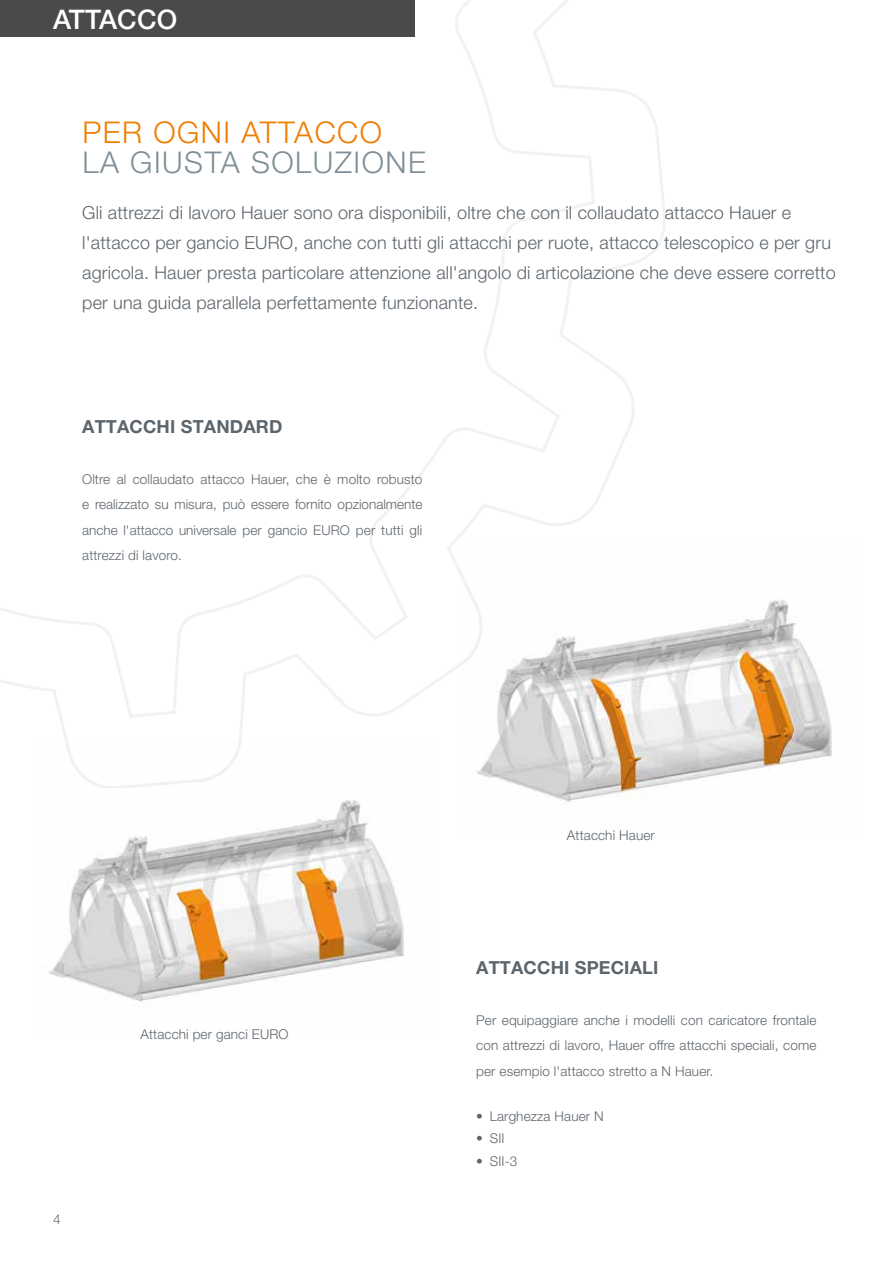
<style>
.page{position:relative;width:893px;height:1263px;background:#fff}
.page>*{position:absolute;margin:0;border:0;box-sizing:border-box;transform-origin:0 0}
.t1{font:300 30px "Helvetica Neue LT Pro";letter-spacing:.05em;color:#808f97}
.t2{font:300 30px "Helvetica Neue LT Pro";letter-spacing:.05em;color:#ef7d00}
.t3{font:500 27px "Helvetica Neue LT Pro";letter-spacing:.01em;color:#fff}
.t4{font:300 18px/30px "Helvetica Neue LT Pro";letter-spacing:.01em;color:#5d656c}
.t5{font:700 18px "Helvetica Neue LT Pro";letter-spacing:.01em;color:#5d656c}
.t6{font:300 13.5px/25.5px "Helvetica Neue LT Pro";letter-spacing:.01em;color:#5d656c;text-align:justify}
</style>
<div class="page">
<img style="left:528px;top:599px;width:304px;height:203px">
<img style="left:49px;top:799px;width:355px;height:203px">
<svg style="left:0;top:0;width:667px;height:788px"></svg>
<div style="left:0;top:0;width:415px;height:36px;background:#4a4a49"></div>
<h2 class="t3" style="left:53px;top:3px;width:126px">ATTACCO</h2>
<h1 class="t2" style="left:82px;top:114px;width:301px">PER OGNI ATTACCO</h1>
<h1 class="t1" style="left:82px;top:144px;width:345px">LA GIUSTA SOLUZIONE</h1>
<p class="t4" style="left:82px;top:197px;width:755px">Gli attrezzi di lavoro Hauer sono ora disponibili, oltre che con il collaudato attacco Hauer e l'attacco per gancio EURO, anche con tutti gli attacchi per ruote, attacco telescopico e per gru agricola. Hauer presta particolare attenzione all'angolo di articolazione che deve essere corretto per una guida parallela perfettamente funzionante.</p>
<h3 class="t5" style="left:82px;top:415px;width:202px">ATTACCHI STANDARD</h3>
<p class="t6" style="left:82px;top:466px;width:342px">Oltre al collaudato attacco Hauer, che è molto robusto e realizzato su misura, può essere fornito opzionalmente anche l'attacco universale per gancio EURO per tutti gli attrezzi di lavoro.</p>
<p class="t6" style="left:53px;top:1206px;width:9px">4</p>
<p class="t6" style="left:140px;top:1021px;width:150px">Attacchi per ganci EURO</p>
<p class="t6" style="left:567px;top:822px;width:89px">Attacchi Hauer</p>
<h3 class="t5" style="left:476px;top:956px;width:184px">ATTACCHI SPECIALI</h3>
<p class="t6" style="left:476px;top:1007px;width:342px">Per equipaggiare anche i modelli con caricatore frontale con attrezzi di lavoro, Hauer offre attacchi speciali, come per esempio l'attacco stretto a N Hauer.</p>
<p class="t6" style="left:476px;top:1103px;width:129px">• Larghezza Hauer N</p>
<p class="t6" style="left:476px;top:1125px;width:30px">• SII</p>
<p class="t6" style="left:476px;top:1148px;width:43px">• SII-3</p>
</div>
